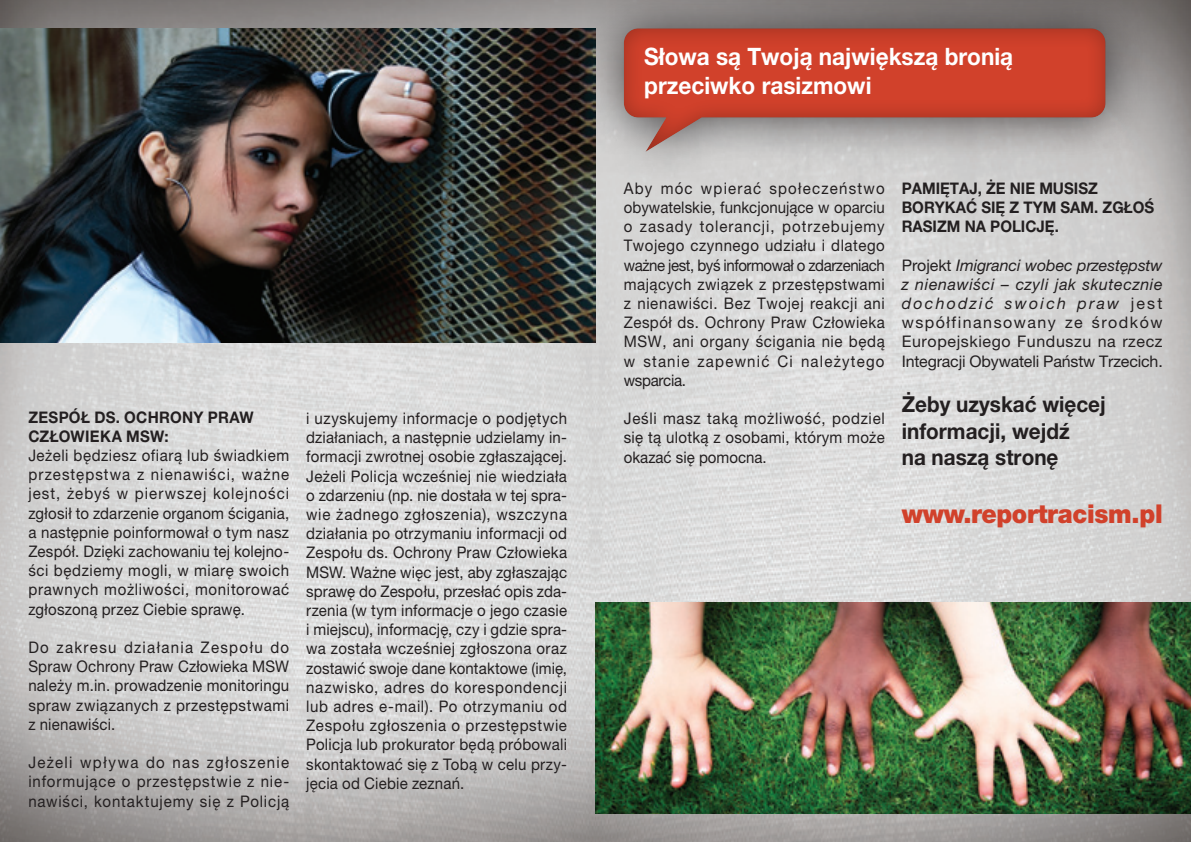
<style>
.page{position:relative;width:1191px;height:842px;background:#fff}
.page>*{position:absolute;margin:0;border:0;box-sizing:border-box;transform-origin:0 0}
.t1{font:900 26px "Helvetica Neue LT Pro";letter-spacing:-.01em;color:#d1412b;scale:.94 1}
.t2{font:700 24px/28.8px "Helvetica Neue LT Pro";color:#fff;scale:.94 1}
.t3{font:700 22px/26.4px "Helvetica Neue LT Pro";color:#231f20;scale:.94 1}
.t4{font:16px/19.2px "Helvetica Neue LT Pro";letter-spacing:.035em;color:#231f20;text-align:justify;scale:.94 1}
.t5{font:16px/19.2px "Helvetica Neue LT Pro";letter-spacing:.035em;color:#231f20;text-align:justify}
.t6{font:700 16px/19.2px "Helvetica Neue LT Pro";color:#231f20;scale:.94 1}
.s1{font-style:italic}
</style>
<div class="page">
<img style="left:0;top:0;width:1191px;height:842px">
<img style="left:0;top:28px;width:595px;height:315px">
<img style="left:595px;top:602px;width:596px;height:212px">
<div style="left:579px;top:0;width:571px;height:189px;background:#231f20;opacity:.75"></div>
<div style="left:620px;top:27px;width:486px;height:128px;background:#000;opacity:.28"></div>
<p class="t6" style="left:28px;top:407px;width:22px">Zesp</p>
<p class="t6" style="left:69px;top:407px;width:109px">ół ds. Ochron</p>
<p class="t6" style="left:194px;top:407px;width:40px">y Praw</p>
<p class="t6" style="left:28px;top:426px;width:45px">Człowieka</p>
<p class="t6" style="left:126px;top:426px;width:46px">MSW:</p>
<p class="t4" style="left:28px;top:445px;width:279px">Jeżeli będziesz ofiarą lub świadkiem przestępstwa z nienawiści, ważne jest, żebyś w pierwszej kolejności zgłosił to zdarzenie organom ścigania, a następnie poinformował o tym nasz Zespół. Dzięki zachowaniu tej kolejno&shy;ści będziemy mogli, w miarę swoich prawnych możliwości, monitorować zgłoszoną przez Ciebie sprawę.</p>
<p class="t4" style="left:28px;top:637px;width:279px">Do zakresu działania Zespołu do Spraw Ochrony Praw Człowieka MSW należy m.in. prowadzenie monitoringu spraw związanych z przestępstwami z nienawiści.</p>
<p class="t4" style="left:28px;top:753px;width:279px">Jeżeli wpływa do nas zgłoszenie informujące o przestępstwie z nie&shy;nawiści, kontaktujemy się z Policją</p>
<p class="t4" style="left:306px;top:408px;width:279px">i uzyskujemy informacje o podjętych działaniach, a następnie udzielamy in&shy;formacji zwrotnej osobie zgłaszającej.<br>Jeżeli Policja wcześniej nie wiedziała o zdarzeniu (np. nie dostała w tej spra&shy;wie żadnego zgłoszenia), wszczyna działania po otrzymaniu informacji od Zespołu ds. Ochrony Praw Człowieka MSW. Ważne więc jest, aby zgłaszając sprawę do Zespołu, przesłać opis zda&shy;rzenia (w tym informacje o jego czasie i miejscu), informację, czy i gdzie spra&shy;wa została wcześniej zgłoszona oraz zostawić swoje dane kontaktowe (imię, nazwisko, adres do korespondencji lub adres e-mail). Po otrzymaniu od Zespołu zgłoszenia o przestępstwie Policja lub prokurator będą próbowali skontaktować się z Tobą w celu przy&shy;jęcia od Ciebie zeznań.</p>
<h2 class="t2" style="left:644px;top:42px;width:394px">Słowa są Twoją największą bronią przeciwko rasizmowi</h2>
<p class="t4" style="left:624px;top:178px;width:279px">Aby móc wpierać społeczeństwo obywatelskie, funkcjonujące w oparciu o zasady tolerancji, potrzebujemy Twojego czynnego udziału i dlatego ważne jest, byś informował o zdarzeniach mających związek z przestępstwami z nienawiści. Bez Twojej reakcji ani Zespół ds. Ochrony Praw Człowieka MSW, ani organy ścigania nie będą w stanie zapewnić Ci należytego wsparcia.</p>
<p class="t4" style="left:624px;top:409px;width:279px">Jeśli masz taką możliwość, podziel się tą ulotką z osobami, którym może okazać się pomocna.</p>
<p class="t6" style="left:901px;top:178px;width:270px">PAMIĘTAJ, ŻE NIE MUSISZ<br>BORYKAĆ SIĘ Z TYM SAM. ZGŁOŚ<br>RASIZM NA POLICJĘ.</p>
<p class="t5" style="left:901px;top:255px;width:262px">Projekt <span class="s1">Imigranci wobec przestępstw z nienawiści – czyli jak skutecznie dochodzić swoich praw</span> jest współfinansowany ze środków Europejskiego Funduszu na rzecz I ntegracji Obywateli Państw Trzecich.</p>
<h3 class="t3" style="left:901px;top:391px;width:219px">Żeby uzyskać więcej informacji, wejdź<br>na naszą stronę</h3>
<h1 class="t1" style="left:901px;top:498px;width:279px">www.reportracism.pl</h1>
</div>
